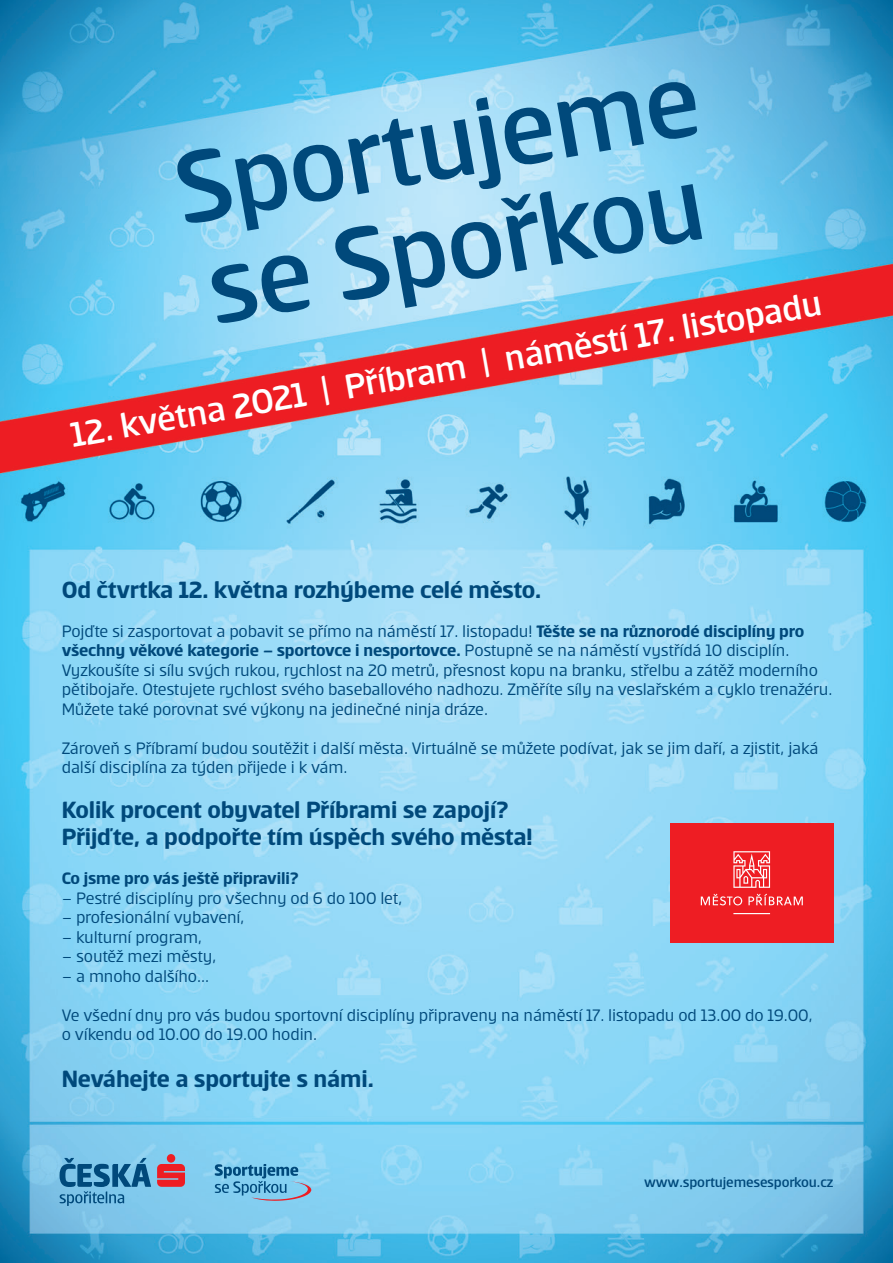
<style>
.page{position:relative;width:893px;height:1263px;background:#fff}
.page>*{position:absolute;margin:0;border:0;box-sizing:border-box;transform-origin:0 0}
.t1{font:500 111px/103.5px "Erste";color:#00497b}
.t2{font:500 37.5px "Erste";color:#fff}
.t3{font:700 25.5px/27px "Erste";letter-spacing:-.01em;color:#00497b}
.t4{font:18px/19.5px "Erste";letter-spacing:-.01em;color:#00497b}
.t5{font:700 18px "Erste";letter-spacing:-.015em;color:#00497b}
.t6{font:500 15px "Erste";letter-spacing:-.01em;color:#00497b}
.s1{font-weight:700}
</style>
<div class="page">
<img style="left:0;top:0;width:893px;height:1263px">
<svg style="left:157px;top:1154px;width:28px;height:33px"></svg>
<svg style="left:60px;top:1158px;width:91px;height:48px;background:#5199c3"></svg>
<svg style="left:215px;top:1164px;width:97px;height:37px;background:#6aacd1"></svg>
<div style="left:670px;top:823px;width:163px;height:119px;background:#ee1d23"></div>
<svg style="left:701px;top:851px;width:102px;height:63px"></svg>
<h1 class="t1" style="left:167px;top:137px;width:532px;rotate:-10deg">Sportujeme se Spořkou</h1>
<h2 class="t2" style="left:68px;top:416px;width:763px;rotate:-10deg">12. května 2021 | Příbram | náměstí 17. listopadu</h2>
<h3 class="t3" style="left:62px;top:576px;width:481px">Od čtvrtka 12. května rozhýbeme celé město.</h3>
<p class="t4" style="left:62px;top:621px;width:772px">Pojďte si zasportovat a pobavit se přímo na náměstí 17. listopadu! <span class="s1">Těšte se na různorodé disciplíny pro všechny věkové kategorie – sportovce i nesportovce.</span> Postupně se na náměstí vystřídá 10 disciplín.<br>Vyzkoušíte si sílu svých rukou, rychlost na 20 metrů, přesnost kopu na branku, střelbu a zátěž moderního pětibojaře. Otestujete rychlost svého baseballového nadhozu. Změříte síly na veslařském a cyklo trenažéru.<br>Můžete také porovnat své výkony na jedinečné ninja dráze.</p>
<p class="t4" style="left:62px;top:738px;width:758px">Zároveň s Příbramí budou soutěžit i další města. Virtuálně se můžete podívat, jak se jim daří, a zjistit, jaká další disciplína za týden přijede i k vám.</p>
<h3 class="t3" style="left:62px;top:796px;width:472px">Kolik procent obyvatel Příbrami se zapojí?<br>Přijďte, a podpořte tím úspěch svého města!</h3>
<p class="t5" style="left:62px;top:869px;width:238px">Co jsme pro vás ještě připravili?</p>
<p class="t4" style="left:62px;top:888px;width:342px">– Pestré disciplíny pro všechny od 6 do 100 let,</p>
<p class="t4" style="left:62px;top:908px;width:184px">– profesionální vybavení,</p>
<p class="t4" style="left:62px;top:927px;width:142px">– kulturní program,</p>
<p class="t4" style="left:62px;top:947px;width:156px">– soutěž mezi městy,</p>
<p class="t4" style="left:62px;top:956px;width:752px;line-height:39px">– a mnoho dalšího…<br>Ve všední dny pro vás budou sportovní disciplíny připraveny na náměstí 17. listopadu od 13.00 do 19.00,</p>
<p class="t4" style="left:62px;top:1025px;width:257px">o víkendu od 10.00 do 19.00 hodin.</p>
<h3 class="t3" style="left:62px;top:1065px;width:314px">Neváhejte a sportujte s námi.</h3>
<p class="t6" style="left:644px;top:1174px;width:191px">www.sportujemesesporkou.cz</p>
</div>
